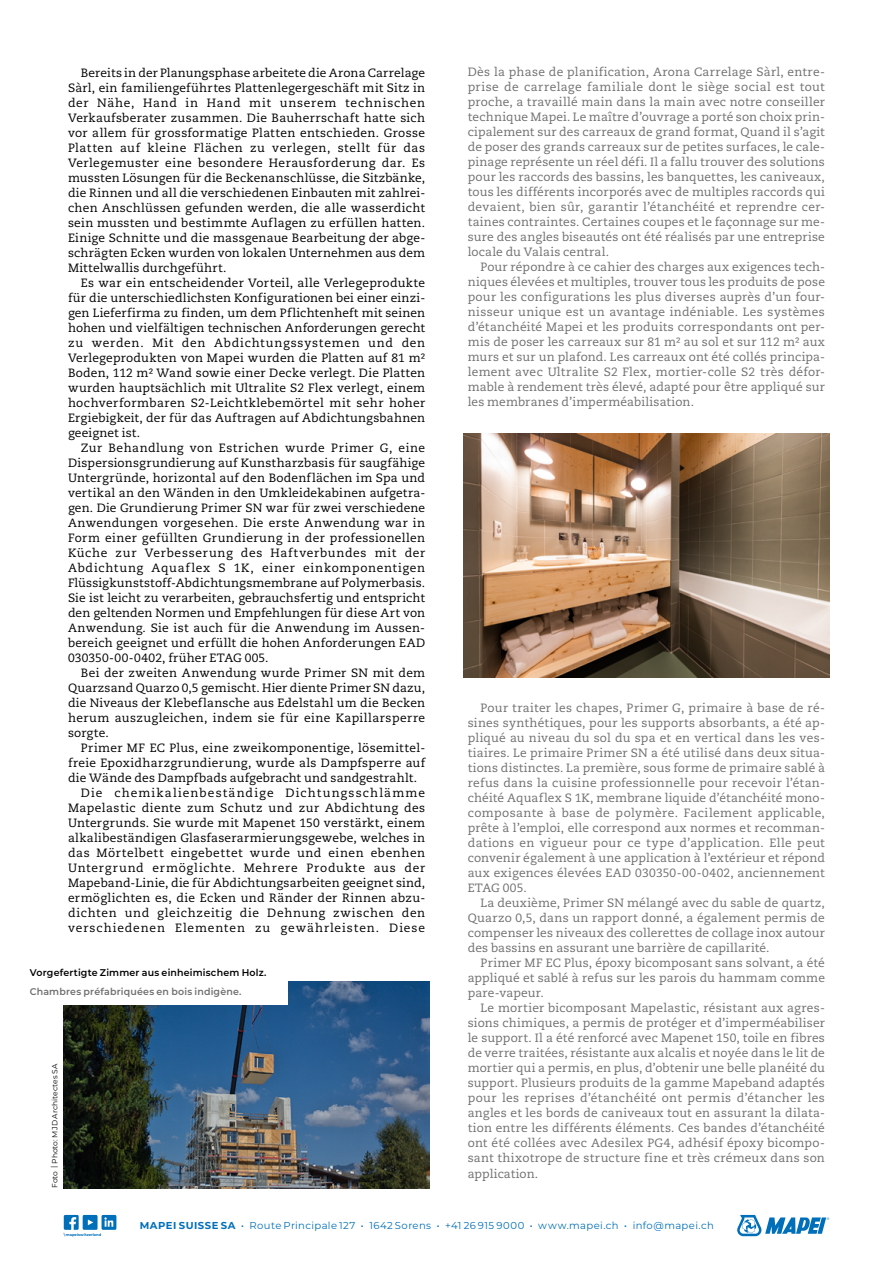
<style>
.page{position:relative;width:893px;height:1263px;background:#fff}
.page>*{position:absolute;margin:0;border:0;box-sizing:border-box;transform-origin:0 0}
.t1{font:12px/15px "Caecilia LT Std";letter-spacing:.015em;color:#706f6f;text-align:justify}
.t2{font:12px/15px "Caecilia LT Std";letter-spacing:.03em;color:#000;text-align:justify}
.t3{font:12px "Caecilia LT Std";letter-spacing:.01em;color:#000}
.t4{font:12px "Caecilia LT Std";letter-spacing:.065em;color:#000}
.t5{font:12px "Caecilia LT Std";letter-spacing:.055em;color:#000}
.t6{font:12px "Caecilia LT Std";letter-spacing:.075em;color:#000}
.t7{font:12px "Caecilia LT Std";letter-spacing:.095em;color:#000}
.t8{font:10.05px "Montserrat";letter-spacing:.035em;color:#006fb9}
.t9{font:600 9.75px "Montserrat";letter-spacing:.02em;color:#000}
.t10{font:600 9.75px "Montserrat";letter-spacing:.02em;color:#706f6f}
.t11{font:7.5px "Montserrat";letter-spacing:.01em;color:#000}
.t12{font:700 3.75px "Montserrat";letter-spacing:.01em;color:#006fb9}
.s1{font-weight:700}
.s2{font-weight:600}
</style>
<div class="page">
<svg style="left:737px;top:1215px;width:92px;height:21px"></svg>
<svg style="left:64px;top:1215px;width:52px;height:15px"></svg>
<img style="left:64px;top:981px;width:365px;height:207px">
<img style="left:463px;top:434px;width:366px;height:244px">
<div style="left:0;top:958px;width:287px;height:46px;background:#fff"></div>
<p class="t2" style="left:68px;top:66px;width:359px;text-indent:13px">Bereits in der Planungsphase arbeitete die Arona Carrelage Sàrl, ein familiengeführtes Plattenlegergeschäft mit Sitz in der Nähe, Hand in Hand mit unserem technischen Verkaufsberater zusammen. Die Bauherrschaft hatte sich vor allem für grossformatige Platten entschieden. Grosse Platten auf kleine Flächen zu verlegen, stellt für das Verlegemuster eine besondere Herausforderung dar. Es mussten Lösungen für die Beckenanschlüsse, die Sitzbänke, die Rinnen und all die verschiedenen Einbauten mit zahlrei&shy;chen Anschlüssen gefunden werden, die alle wasserdicht sein mussten und bestimmte Auflagen zu erfüllen hatten.<br>Einige Schnitte und die massgenaue Bearbeitung der abge&shy;schrägten Ecken wurden von lokalen Unternehmen aus dem Mittelwallis durchgeführt.</p>
<p class="t2" style="left:68px;top:276px;width:359px;text-indent:13px">Es war ein entscheidender Vorteil, alle Verlegeprodukte für die unterschiedlichsten Konfigurationen bei einer einzi&shy;gen Lieferfirma zu finden, um dem Pflichtenheft mit seinen hohen und vielfältigen technischen Anforderungen gerecht zu werden. Mit den Abdichtungssystemen und den Verlegeprodukten von Mapei wurden die Platten auf 81 m²<br>Boden, 112 m² Wand sowie einer Decke verlegt. Die Platten wurden hauptsächlich mit Ultralite S2 Flex verlegt, einem hochverformbaren S2-Leichtklebemörtel mit sehr hoher Ergiebigkeit, der für das Auftragen auf Abdichtungsbahnen geeignet ist.</p>
<p class="t2" style="left:68px;top:441px;width:359px;text-indent:13px">Zur Behandlung von Estrichen wurde Primer G, eine Dispersionsgrundierung auf Kunstharzbasis für saugfähige Untergründe, horizontal auf den Bodenflächen im Spa und vertikal an den Wänden in den Umkleidekabinen aufgetra&shy;gen. Die Grundierung Primer SN war für zwei verschiedene Anwendungen vorgesehen. Die erste Anwendung war in Form einer gefüllten Grundierung in der professionellen Küche zur Verbesserung des Haftverbundes mit der Abdichtung Aquaflex S 1K, einer einkomponentigen Flüssigkunststoff-Abdichtungsmembrane auf Polymerbasis.<br>Sie ist leicht zu verarbeiten, gebrauchsfertig und entspricht den geltenden Normen und Empfehlungen für diese Art von Anwendung. Sie ist auch für die Anwendung im Aussen&shy;bereich geeignet und erfüllt die hohen Anforderungen EAD 030350-00-0402, früher ETAG 005.</p>
<p class="t2" style="left:68px;top:666px;width:359px;text-indent:13px">Bei der zweiten Anwendung wurde Primer SN mit dem Quarzsand Quarzo 0,5 gemischt. Hier diente Primer SN dazu, die Niveaus der Klebeflansche aus Edelstahl um die Becken herum auszugleichen, indem sie für eine Kapillarsperre sorgte.</p>
<p class="t2" style="left:81px;top:741px;width:346px">Primer MF EC Plus, eine zweikomponentige, lösemittel-</p>
<p class="t2" style="left:68px;top:756px;width:359px">freie Epoxidharzgrundierung, wurde als Dampfsperre auf</p>
<p class="t3" style="left:68px;top:771px;width:350px">die Wände des Dampfbads aufgebracht und sandgestrahlt.</p>
<p class="t7" style="left:81px;top:786px;width:346px">Die chemikalienbeständige Dichtungsschlämme</p>
<p class="t2" style="left:68px;top:801px;width:359px">Mapelastic diente zum Schutz und zur Abdichtung des</p>
<p class="t2" style="left:68px;top:816px;width:359px">Untergrunds. Sie wurde mit Mapenet 150 verstärkt, einem</p>
<p class="t2" style="left:68px;top:831px;width:359px">alkalibeständigen Glasfaserarmierungsgewebe, welches in</p>
<p class="t2" style="left:68px;top:846px;width:359px">das Mörtelbett eingebettet wurde und einen ebenhen</p>
<p class="t4" style="left:68px;top:861px;width:359px">Untergrund ermöglichte. Mehrere Produkte aus der</p>
<p class="t2" style="left:68px;top:876px;width:359px">Mapeband-Linie, die für Abdichtungsarbeiten geeignet sind,</p>
<p class="t2" style="left:68px;top:891px;width:359px">ermöglichten es, die Ecken und Ränder der Rinnen abzu-</p>
<p class="t5" style="left:68px;top:906px;width:359px">dichten und gleichzeitig die Dehnung zwischen den</p>
<p class="t6" style="left:68px;top:921px;width:359px">verschiedenen Elementen zu gewährleisten. Diese</p>
<p class="t9" style="left:30px;top:965px;width:238px">Vorgefertigte Zimmer aus einheimischem Holz.</p>
<p class="t10" style="left:30px;top:984px;width:213px">Chambres préfabriquées en bois indigène.</p>
<p class="t11" style="left:50px;top:1188px;width:126px;rotate:-90deg">Foto | Photo: MJD Architectes SA</p>
<p class="t1" style="left:468px;top:65px;width:359px">Dès la phase de planification, Arona Carrelage Sàrl, entre&shy;prise de carrelage familiale dont le siège social est tout proche, a travaillé main dans la main avec notre conseiller technique Mapei. Le maître d’ouvrage a porté son choix prin&shy;cipalement sur des carreaux de grand format, Quand il s’agit de poser des grands carreaux sur de petites surfaces, le cale&shy;pinage représente un réel défi. Il a fallu trouver des solutions pour les raccords des bassins, les banquettes, les caniveaux, tous les différents incorporés avec de multiples raccords qui devaient, bien sûr, garantir l’étanchéité et reprendre cer&shy;taines contraintes. Certaines coupes et le façonnage sur me&shy;sure des angles biseautés ont été réalisés par une entreprise locale du Valais central.</p>
<p class="t1" style="left:468px;top:260px;width:359px;text-indent:13px">Pour répondre à ce cahier des charges aux exigences tech&shy;niques élevées et multiples, trouver tous les produits de pose pour les configurations les plus diverses auprès d’un four&shy;nisseur unique est un avantage indéniable. Les systèmes d’étanchéité Mapei et les produits correspondants ont per&shy;mis de poser les carreaux sur 81 m² au sol et sur 112 m² aux murs et sur un plafond. Les carreaux ont été collés principa&shy;lement avec Ultralite S2 Flex, mortier-colle S2 très défor&shy;mable à rendement très élevé, adapté pour être appliqué sur les membranes d’imperméabilisation.</p>
<p class="t1" style="left:468px;top:701px;width:359px;text-indent:13px">Pour traiter les chapes, Primer G, primaire à base de ré&shy;sines synthétiques, pour les supports absorbants, a été ap&shy;pliqué au niveau du sol du spa et en vertical dans les ves&shy;tiaires. Le primaire Primer SN a été utilisé dans deux situa&shy;tions distinctes. La première, sous forme de primaire sablé à refus dans la cuisine professionnelle pour recevoir l’étan&shy;chéité Aquaflex S 1K, membrane liquide d’étanchéité mono&shy;composante à base de polymère. Facilement applicable, prête à l’emploi, elle correspond aux normes et recomman&shy;dations en vigueur pour ce type d’application. Elle peut convenir également à une application à l’extérieur et répond aux exigences élevées EAD 030350-00-0402, anciennement ETAG 005.</p>
<p class="t1" style="left:468px;top:896px;width:359px;text-indent:13px">La deuxième, Primer SN mélangé avec du sable de quartz, Quarzo 0,5, dans un rapport donné, a également permis de compenser les niveaux des collerettes de collage inox autour des bassins en assurant une barrière de capillarité.</p>
<p class="t1" style="left:468px;top:956px;width:359px;text-indent:13px">Primer MF EC Plus, époxy bicomposant sans solvant, a été appliqué et sablé à refus sur les parois du hammam comme pare-vapeur.</p>
<p class="t1" style="left:468px;top:1001px;width:359px;text-indent:13px">Le mortier bicomposant Mapelastic, résistant aux agres&shy;sions chimiques, a permis de protéger et d’imperméabiliser le support. Il a été renforcé avec Mapenet 150, toile en fibres de verre traitées, résistante aux alcalis et noyée dans le lit de mortier qui a permis, en plus, d’obtenir une belle planéité du support. Plusieurs produits de la gamme Mapeband adaptés pour les reprises d’étanchéité ont permis d’étancher les angles et les bords de caniveaux tout en assurant la dilata&shy;tion entre les différents éléments. Ces bandes d’étanchéité ont été collées avec Adesilex PG4, adhésif époxy bicompo&shy;sant thixotrope de structure fine et très crémeux dans son application.</p>
<p class="t12" style="left:64px;top:1232px;width:39px">\ mapeiswitzerland</p>
<p class="t8" style="left:140px;top:1218px;width:576px"><span class="s1">MAPEI SUISSE SA</span> <span class="s2">·</span> Route Principale 127 <span class="s2">·</span> 1642 Sorens <span class="s2">·</span> +41 26 915 9000 <span class="s2">·</span> www.mapei.ch <span class="s2">·</span> info@mapei.ch</p>
</div>
